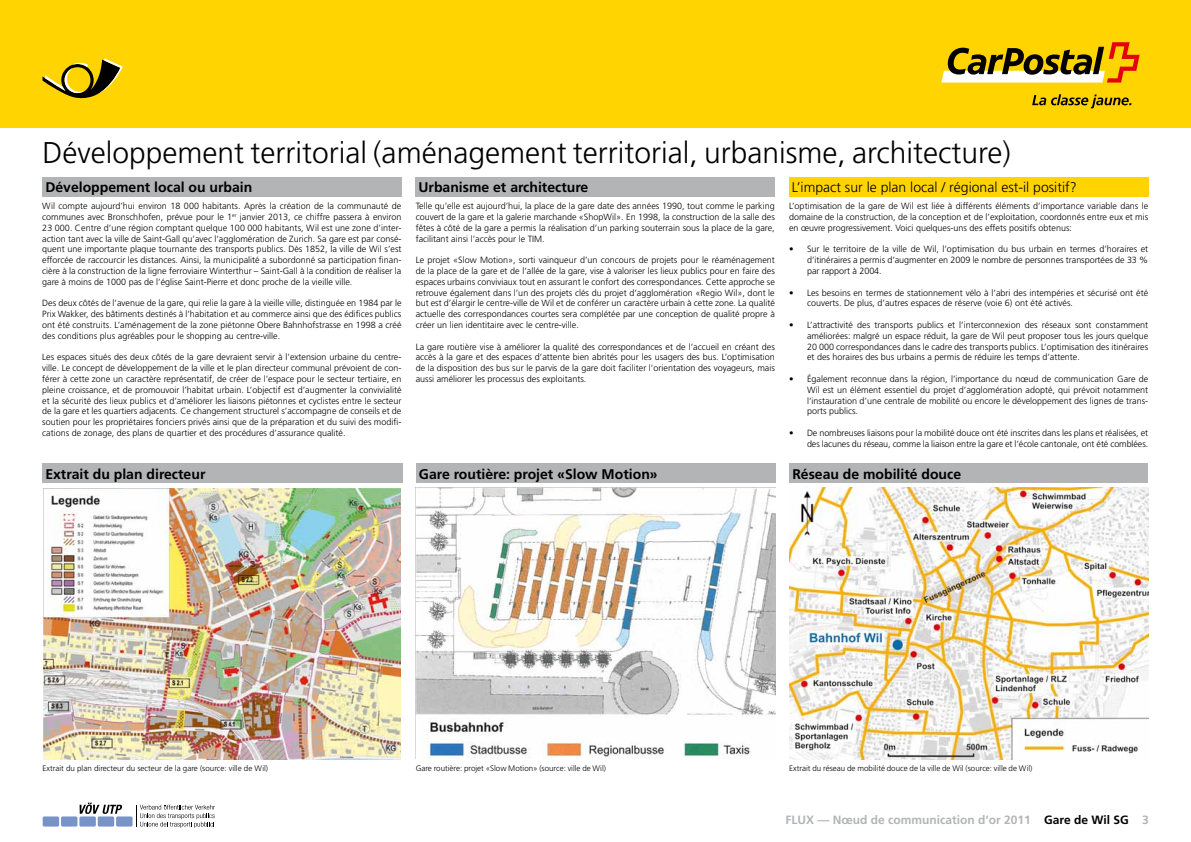
<style>
.page{position:relative;width:1191px;height:842px;background:#fff}
.page>*{position:absolute;margin:0;border:0;box-sizing:border-box;transform-origin:0 0}
.t1{font:300 30px "Frutiger LT";color:#000}
.t2{font:700 14px "Frutiger LT";color:#000}
.t3{font:300 14px "Frutiger LT";color:#000}
.t4{font:700 12px "Frutiger LT";color:#b3b4b5}
.t5{font:300 9px/10.8px "Frutiger LT";color:#000;text-align:justify}
.t6{font:300 8px "Frutiger LT";color:#000}
.s1{color:#000}
</style>
<div class="page">
<div style="left:0;top:0;width:1191px;height:127px;background:#ffd400"></div>
<svg style="left:941px;top:42px;width:198px;height:41px"></svg>
<svg style="left:1032px;top:94px;width:99px;height:14px"></svg>
<svg style="left:43px;top:58px;width:80px;height:41px"></svg>
<div style="left:416px;top:177px;width:359px;height:20px;background:#b3b4b5"></div>
<div style="left:789px;top:177px;width:359px;height:20px;background:#ffd400"></div>
<div style="left:43px;top:177px;width:359px;height:20px;background:#b3b4b5"></div>
<div style="left:789px;top:464px;width:359px;height:19px;background:#b3b4b5"></div>
<div style="left:416px;top:464px;width:359px;height:19px;background:#b3b4b5"></div>
<div style="left:43px;top:464px;width:360px;height:19px;background:#b3b4b5"></div>
<img style="left:790px;top:488px;width:358px;height:272px">
<img style="left:44px;top:489px;width:357px;height:271px">
<img style="left:416px;top:488px;width:359px;height:271px">
<div style="left:116px;top:816px;width:17px;height:10px;background:#7793c7;border-radius:2px"></div>
<div style="left:98px;top:816px;width:16px;height:10px;background:#7793c7;border-radius:2px"></div>
<div style="left:79px;top:816px;width:17px;height:10px;background:#7793c7;border-radius:2px"></div>
<div style="left:61px;top:816px;width:16px;height:10px;background:#7793c7;border-radius:2px"></div>
<div style="left:43px;top:816px;width:16px;height:10px;background:#7793c7;border-radius:2px"></div>
<svg style="left:80px;top:803px;width:42px;height:11px"></svg>
<svg style="left:136px;top:805px;width:79px;height:23px"></svg>
<h2 class="t1" style="left:43px;top:136px;width:970px">Développement territorial (aménagement territorial, urbanisme, architecture)</h2>
<h3 class="t2" style="left:45px;top:179px;width:208px">Développement local ou urbain</h3>
<p class="t5" style="left:42px;top:201px;width:361px">Wil compte aujourd’hui environ 18 000 habitants. Après la création de la communauté de communes avec Bronschhofen, prévue pour le 1<sup>er</sup> janvier 2013, ce chiffre passera à environ 23 000. Centre d’une région comptant quelque 100 000 habitants, Wil est une zone d’inter&shy;action tant avec la ville de Saint-Gall qu’avec l’agglomération de Zurich. Sa gare est par consé&shy;quent une importante plaque tournante des transports publics. Dès 1852, la ville de Wil s’est efforcée de raccourcir les distances. Ainsi, la municipalité a subordonné sa participation finan&shy;cière à la construction de la ligne ferroviaire Winterthur – Saint-Gall à la condition de réaliser la gare à moins de 1000 pas de l’église Saint-Pierre et donc proche de la vieille ville.</p>
<p class="t5" style="left:42px;top:298px;width:361px">Des deux côtés de l’avenue de la gare, qui relie la gare à la vieille ville, distinguée en 1984 par le Prix Wakker, des bâtiments destinés à l’habitation et au commerce ainsi que des édifices publics ont été construits. L’aménagement de la zone piétonne Obere Bahnhofstrasse en 1998 a créé des conditions plus agréables pour le shopping au centre-ville.</p>
<p class="t5" style="left:42px;top:352px;width:361px">Les espaces situés des deux côtés de la gare devraient servir à l‘extension urbaine du centre&shy;ville. Le concept de développement de la ville et le plan directeur communal prévoient de con&shy;férer à cette zone un caractère représentatif, de créer de l’espace pour le secteur tertiaire, en pleine croissance, et de promouvoir l’habitat urbain. L’objectif est d’augmenter la convivialité et la sécurité des lieux publics et d’améliorer les liaisons piétonnes et cyclistes entre le secteur de la gare et les quartiers adjacents. Ce changement structurel s’accompagne de conseils et de soutien pour les propriétaires fonciers privés ainsi que de la préparation et du suivi des modifi&shy;cations de zonage, des plans de quartier et des procédures d’assurance qualité.</p>
<h3 class="t3" style="left:792px;top:180px;width:286px">L’impact sur le plan local / régional est-il positif?</h3>
<p class="t5" style="left:789px;top:201px;width:361px">L’optimisation de la gare de Wil est liée à différents éléments d’importance variable dans le domaine de la construction, de la conception et de l’exploitation, coordonnés entre eux et mis en œuvre progressivement. Voici quelques-uns des effets positifs obtenus:</p>
<p class="t5" style="left:807px;top:244px;width:343px;text-indent:-18px">• Sur le territoire de la ville de Wil, l’optimisation du bus urbain en termes d’horaires et d’itinéraires a permis d’augmenter en 2009 le nombre de personnes transportées de 33 % par rapport à 2004.</p>
<p class="t5" style="left:807px;top:287px;width:343px;text-indent:-18px">• Les besoins en termes de stationnement vélo à l’abri des intempéries et sécurisé ont été couverts. De plus, d’autres espaces de réserve (voie 6) ont été activés.</p>
<p class="t5" style="left:807px;top:320px;width:343px;text-indent:-18px">• L’attractivité des transports publics et l’interconnexion des réseaux sont constamment améliorées: malgré un espace réduit, la gare de Wil peut proposer tous les jours quelque 20 000 correspondances dans le cadre des transports publics. L’optimisation des itinéraires et des horaires des bus urbains a permis de réduire les temps d’attente.</p>
<p class="t5" style="left:807px;top:374px;width:343px;text-indent:-18px">• Également reconnue dans la région, l’importance du nœud de communication Gare de Wil est un élément essentiel du projet d’agglomération adopté, qui prévoit notamment l‘instauration d’une centrale de mobilité ou encore le développement des lignes de trans&shy;ports publics.</p>
<p class="t5" style="left:789px;top:428px;width:361px;text-align:right">• De nombreuses liaisons pour la mobilité douce ont été inscrites dans les plans et réalisées, et des lacunes du réseau, comme la liaison entre la gare et l‘école cantonale, ont été comblées.</p>
<h3 class="t2" style="left:418px;top:179px;width:171px">Urbanisme et architecture</h3>
<p class="t5" style="left:416px;top:201px;width:361px">Telle qu’elle est aujourd’hui, la place de la gare date des années 1990, tout comme le parking couvert de la gare et la galerie marchande «ShopWil». En 1998, la construction de la salle des fêtes à côté de la gare a permis la réalisation d’un parking souterrain sous la place de la gare, facilitant ainsi l’accès pour le TIM.</p>
<p class="t5" style="left:416px;top:255px;width:361px">Le projet «Slow Motion», sorti vainqueur d’un concours de projets pour le réaménagement de la place de la gare et de l’allée de la gare, vise à valoriser les lieux publics pour en faire des espaces urbains conviviaux tout en assurant le confort des correspondances. Cette approche se retrouve également dans l’un des projets clés du projet d’agglomération «Regio Wil», dont le but est d’élargir le centre-ville de Wil et de conférer un caractère urbain à cette zone. La qualité actuelle des correspondances courtes sera complétée par une conception de qualité propre à créer un lien identitaire avec le centre-ville.</p>
<p class="t5" style="left:416px;top:341px;width:361px">La gare routière vise à améliorer la qualité des correspondances et de l’accueil en créant des accès à la gare et des espaces d’attente bien abrités pour les usagers des bus. L’optimisation de la disposition des bus sur le parvis de la gare doit faciliter l’orientation des voyageurs, mais aussi améliorer les processus des exploitants.</p>
<h2 class="t2" style="left:45px;top:465px;width:162px">Extrait du plan directeur</h2>
<h2 class="t2" style="left:419px;top:465px;width:240px">Gare routière: projet «Slow Motion»</h2>
<h2 class="t2" style="left:792px;top:465px;width:170px">Réseau de mobilité douce</h2>
<p class="t6" style="left:43px;top:763px;width:227px">Extrait du plan directeur du secteur de la gare (source: ville de Wil)</p>
<p class="t6" style="left:416px;top:763px;width:192px">Gare routière: projet «Slow Motion» (source: ville de Wil)</p>
<p class="t6" style="left:789px;top:763px;width:245px">Extrait du réseau de mobilité douce de la ville de Wil (source: ville de Wil)</p>
<h3 class="t4" style="left:785px;top:813px;width:365px">FLUX — Nœud de communication d‘or 2011 <span class="s1">Gare de Wil SG</span> 3</h3>
</div>
